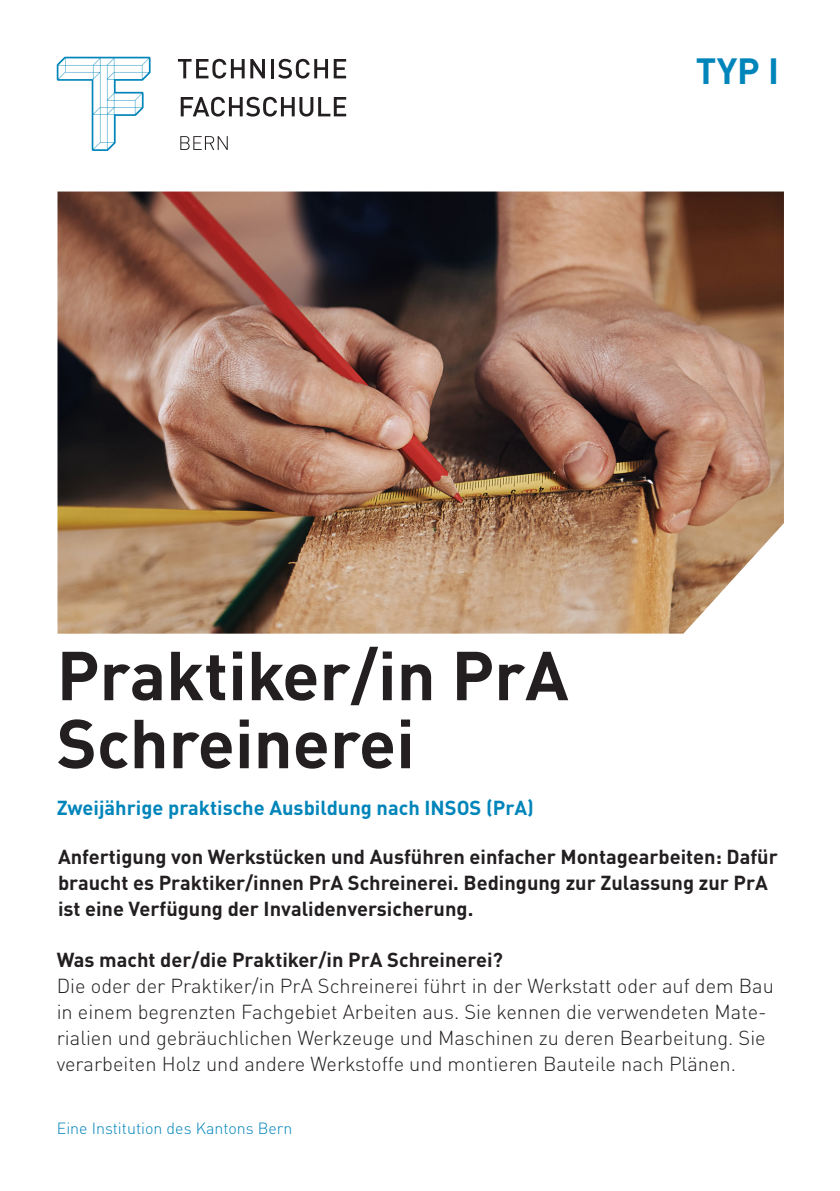
<style>
.page{position:relative;width:840px;height:1191px;background:#fff}
.page>*{position:absolute;margin:0;border:0;box-sizing:border-box;transform-origin:0 0}
.Titel{font:700 68px "DINOT";color:#231f20}
.t1{font:700 36px "DINOT";color:#0085ba}
.t2{font:300 20px/26px "DINOT";color:#231f20}
.Lead{font:700 20px/26px "DINOT";color:#231f20}
.Untertitel{font:700 20px "DINOT";color:#0085ba}
.p_fusszeile{font:300 16px "DINOT";color:#0085ba}
</style>
<div class="page">
<svg style="left:178px;top:59px;width:66px;height:20px"></svg>
<svg style="left:250px;top:59px;width:15px;height:19px"></svg>
<hr style="left:271px;top:59px;width:3px;height:19px;background:#231f20">
<svg style="left:278px;top:59px;width:68px;height:20px"></svg>
<svg style="left:181px;top:97px;width:165px;height:20px"></svg>
<svg style="left:180px;top:136px;width:48px;height:14px"></svg>
<svg style="left:57px;top:57px;width:93px;height:94px"></svg>
<img style="left:57px;top:191px;width:726px;height:442px">
<p class="t1" style="left:695px;top:48px;width:85px">TYP I</p>
<p class="Titel" style="left:57px;top:631px;width:513px">Praktiker/in PrA</p>
<p class="Titel" style="left:57px;top:699px;width:359px">Schreinerei</p>
<p class="Untertitel" style="left:57px;top:794px;width:478px">Zweijährige praktische Ausbildung nach INSOS (PrA)</p>
<p class="Lead" style="left:58px;top:843px;width:721px">Anfertigung von Werkstücken und Ausführen einfacher Montagearbeiten: Dafür braucht es Praktiker/innen PrA Schreinerei. Bedingung zur Zulassung zur PrA ist eine Verfügung der Invalidenversicherung.</p>
<p class="Lead" style="left:57px;top:946px;width:447px">Was macht der/die Praktiker/in PrA Schreinerei?</p>
<p class="t2" style="left:57px;top:972px;width:718px">Die oder der Praktiker/in PrA Schreinerei führt in der Werkstatt oder auf dem Bau in einem begrenzten Fachgebiet Arbeiten aus. Sie kennen die verwendeten Mate&shy;rialien und gebräuchlichen Werkzeuge und Maschinen zu deren Bearbeitung. Sie verarbeiten Holz und andere Werkstoffe und montieren Bauteile nach Plänen.</p>
<p class="p_fusszeile" style="left:57px;top:1118px;width:237px">Eine Institution des Kantons Bern</p>
</div>
